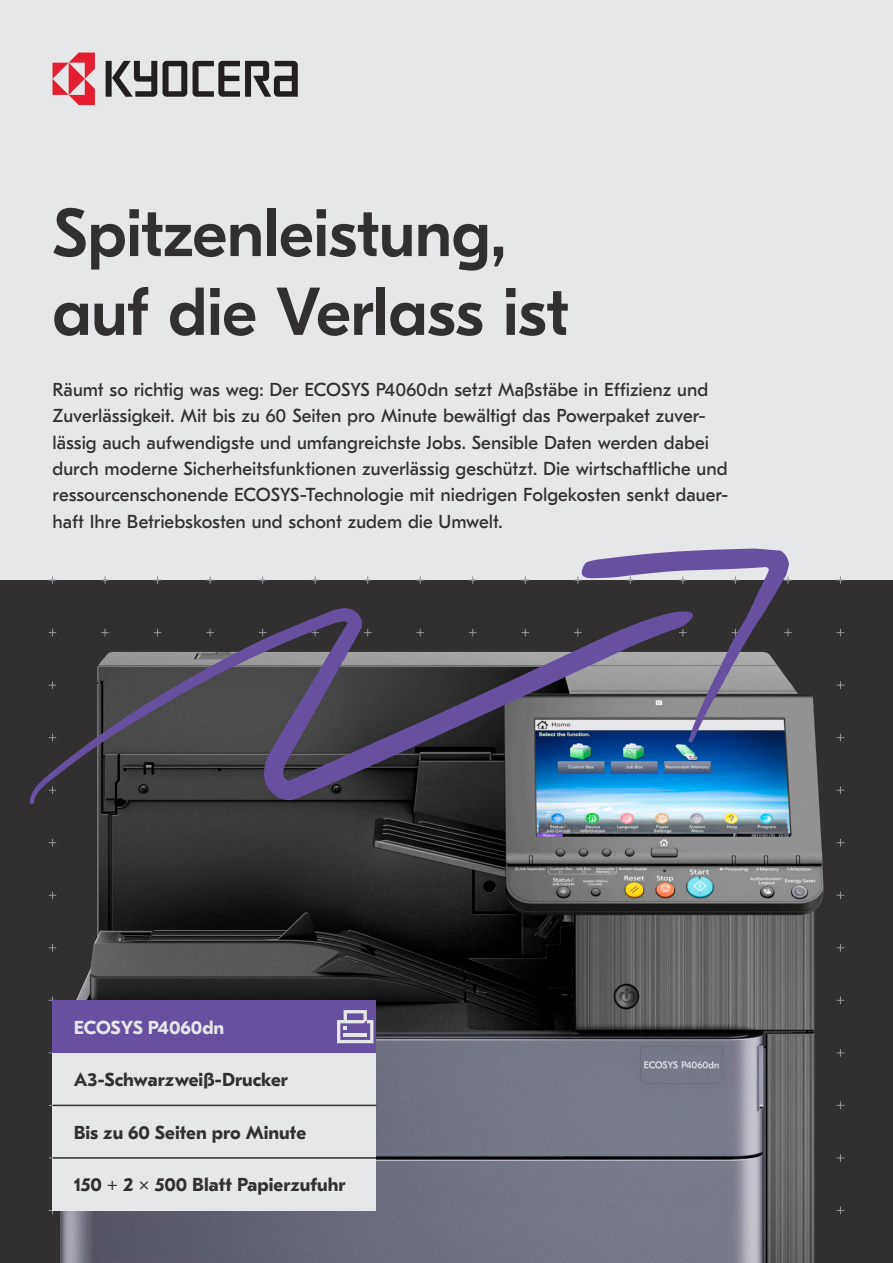
<style>
.page{position:relative;width:893px;height:1263px;background:#e6e7e9}
.page>*{position:absolute;margin:0;border:0;box-sizing:border-box;transform-origin:0 0}
.Title_-_Large{font:500 67.5px/78.8px "GT Eesti Pro Display";letter-spacing:-.005em;color:#312f30}
.Special_Paragraph{font:18.75px/26.2px "GT Eesti Pro Text";color:#312f30}
.Signposting{font:700 18.75px "GT Eesti Pro Text";color:#312f30}
.Signposting-2{font:700 18.75px "GT Eesti Pro Text";letter-spacing:-.005em;color:#e6e7e9}
</style>
<div class="page">
<div style="left:0;top:580px;width:893px;height:683px;background:#312f30"></div>
<svg style="left:193px;top:61px;width:105px;height:36px"></svg>
<svg style="left:163px;top:61px;width:24px;height:36px"></svg>
<svg style="left:106px;top:61px;width:51px;height:36px"></svg>
<svg style="left:53px;top:53px;width:42px;height:52px"></svg>
<img style="left:61px;top:681px;width:762px;height:582px">
<svg style="left:581px;top:548px;width:208px;height:195px"></svg>
<svg style="left:30px;top:608px;width:664px;height:196px"></svg>
<div style="left:53px;top:1158px;width:323px;height:52px;background:#e6e7e9"></div>
<div style="left:53px;top:1105px;width:323px;height:53px;background:#e6e7e9"></div>
<div style="left:53px;top:1053px;width:323px;height:52px;background:#e6e7e9"></div>
<div style="left:53px;top:1000px;width:323px;height:53px;background:#6850a1"></div>
<hr style="left:53px;top:1105px;width:323px;height:1px;background:#312f30">
<hr style="left:53px;top:1157px;width:323px;height:2px;background:#312f30">
<svg style="left:337px;top:1010px;width:36px;height:33px"></svg>
<p class="Title_-_Large" style="left:53px;top:195px;width:518px">Spitzenleistung, auf die Verlass ist</p>
<p class="Special_Paragraph" style="left:53px;top:377px;width:677px">Räumt so richtig was weg: Der ECOSYS P4060dn setzt Maßstäbe in Effizienz und Zuverlässigkeit. Mit bis zu 60 Seiten pro Minute bewältigt das Powerpaket zuver&shy;lässig auch aufwendigste und umfangreichste Jobs. Sensible Daten werden dabei durch moderne Sicherheitsfunktionen zuverlässig geschützt. Die wirtschaftliche und ressourcenschonende ECOSYS-Technologie mit niedrigen Folgekosten senkt dauer&shy;haft Ihre Betriebskosten und schont zudem die Umwelt.</p>
<p class="Signposting-2" style="left:74px;top:1017px;width:152px">ECOSYS P4060dn</p>
<p class="Signposting" style="left:74px;top:1069px;width:216px">A3-Schwarzweiß-Drucker</p>
<p class="Signposting" style="left:74px;top:1122px;width:234px">Bis zu 60 Seiten pro Minute</p>
<p class="Signposting" style="left:74px;top:1174px;width:273px">150 + 2 × 500 Blatt Papierzufuhr</p>
</div>
